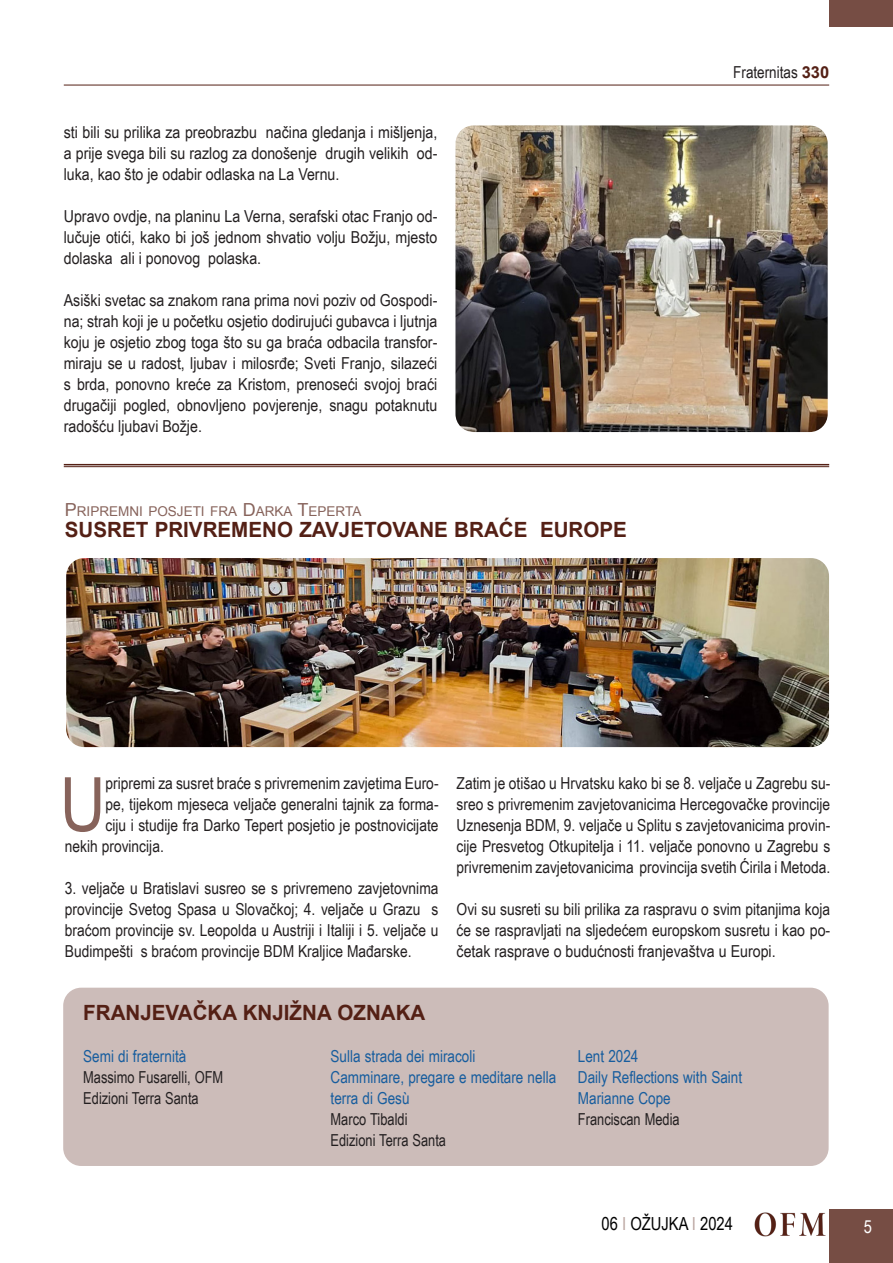
<style>
.page{position:relative;width:893px;height:1263px;background:#fff}
.page>*{position:absolute;margin:0;border:0;box-sizing:border-box;transform-origin:0 0}
.Testo_normal{font:75.15px "Arial Narrow";color:#87635b}
.Titolo{font:700 21px "Arial";color:#542015}
.t1{font:18px "Arial Narrow";color:#000}
.t2{font:18px "Arial Narrow";color:#fff}
.Testo_normal-2{font:16.5px/21px "Arial Narrow";color:#231f20;text-align:justify}
.Testo_normal-3{font:16.5px/21px "Arial Narrow";color:#231f20;text-align:justify;scale:1.05 1}
.Titolo-2{font:16.5px/21px "Arial Narrow";color:#175d9e}
.Titolo-3{font:16.5px "Arial Narrow";color:#231f20;scale:.95 1}
.Titolo_piccolo{font:13.5px "Arial";color:#87635b}
.s1{font-size:18px}
.s2{font-family:"Arial";font-weight:700;color:#542015}
.s3{color:#bba6a1}
</style>
<div class="page">
<div style="left:829px;top:1209px;width:64px;height:54px;background:#764d44"></div>
<hr style="left:64px;top:85px;width:765px;height:1px;background:#542015">
<div style="left:829px;top:0;width:64px;height:27px;background:#764d44"></div>
<img style="left:755px;top:1212px;width:71px;height:24px">
<img style="left:455px;top:125px;width:373px;height:307px">
<hr style="left:64px;top:464px;width:765px;height:1px;background:#542015">
<hr style="left:64px;top:466px;width:765px;height:1px;background:#542015">
<img style="left:66px;top:558px;width:763px;height:189px">
<div style="left:63px;top:988px;width:766px;height:178px;background:#ccbcb9;border-radius:18px"></div>
<p class="Testo_normal-3" style="left:64px;top:121px;width:357px">sti bili su prilika za preobrazbu načina gledanja i mišljenja, a prije svega bili su razlog za donošenje drugih velikih od&shy;luka, kao što je odabir odlaska na La Vernu.</p>
<p class="Testo_normal-3" style="left:64px;top:205px;width:357px">Upravo ovdje, na planinu La Verna, serafski otac Franjo od&shy;lučuje otići, kako bi još jednom shvatio volju Božju, mjesto dolaska ali i ponovog polaska.</p>
<p class="Testo_normal-3" style="left:64px;top:289px;width:357px">Asiški svetac sa znakom rana prima novi poziv od Gospodi&shy;na; strah koji je u početku osjetio dodirujući gubavca i ljutnja koju je osjetio zbog toga što su ga braća odbacila transfor&shy;miraju se u radost, ljubav i milosrđe; Sveti Franjo, silazeći s brda, ponovno kreće za Kristom, prenoseći svojoj braći drugačiji pogled, obnovljeno povjerenje, snagu potaknutu radošću ljubavi Božje.</p>
<p class="Titolo_piccolo" style="left:65px;top:502px;width:298px"><span class="s1">P</span>RIPREMNI POSJETI FRA <span class="s1">D</span>ARKA <span class="s1">T</span>EPERTA</p>
<p class="Titolo" style="left:65px;top:516px;width:564px">SUSRET PRIVREMENO ZAVJETOVANE BRAĆE EUROPE</p>
<p class="Testo_normal-2" style="left:733px;top:61px;width:97px">Fraternitas <span class="s2">330</span></p>
<p class="Testo_normal" style="left:60px;top:749px;width:47px">U</p>
<p class="Testo_normal-2" style="left:105px;top:772px;width:335px">pripremi za susret braće s privremenim zavjetima Euro-</p>
<p class="Testo_normal-2" style="left:105px;top:793px;width:335px">pe, tijekom mjeseca veljače generalni tajnik za forma-</p>
<p class="Testo_normal-2" style="left:105px;top:814px;width:335px">ciju i studije fra Darko Tepert posjetio je postnovicijate</p>
<p class="Testo_normal-2" style="left:65px;top:835px;width:100px">nekih provincija.</p>
<p class="Testo_normal-2" style="left:65px;top:877px;width:375px">3. veljače u Bratislavi susreo se s privremeno zavjetovnima provincije Svetog Spasa u Slovačkoj; 4. veljače u Grazu s braćom provincije sv. Leopolda u Austriji i Italiji i 5. veljače u Budimpešti s braćom provincije BDM Kraljice Mađarske.</p>
<p class="Testo_normal-2" style="left:457px;top:772px;width:375px">Zatim je otišao u Hrvatsku kako bi se 8. veljače u Zagrebu su&shy;sreo s privremenim zavjetovanicima Hercegovačke provincije Uznesenja BDM, 9. veljače u Splitu s zavjetovanicima provin&shy;cije Presvetog Otkupitelja i 11. veljače ponovno u Zagrebu s privremenim zavjetovanicima provincija svetih Ćirila i Metoda.</p>
<p class="Testo_normal-2" style="left:457px;top:898px;width:375px">Ovi su susreti su bili prilika za raspravu o svim pitanjima koja će se raspravljati na sljedećem europskom susretu i kao po&shy;četak rasprave o budućnosti franjevaštva u Europi.</p>
<p class="Titolo" style="left:83px;top:999px;width:344px">FRANJEVAČKA KNJIŽNA OZNAKA</p>
<p class="Titolo-2" style="left:83px;top:1045px;width:105px">Semi di fraternità</p>
<p class="Titolo-3" style="left:83px;top:1065px;width:149px">Massimo Fusarelli, OFM</p>
<p class="Titolo-3" style="left:83px;top:1086px;width:123px">Edizioni Terra Santa</p>
<p class="Titolo-2" style="left:331px;top:1045px;width:146px">Sulla strada dei miracoli</p>
<p class="Titolo-2" style="left:331px;top:1066px;width:227px">Camminare, pregare e meditare nella terra di Gesù</p>
<p class="Titolo-3" style="left:331px;top:1107px;width:83px">Marco Tibaldi</p>
<p class="Titolo-3" style="left:331px;top:1128px;width:123px">Edizioni Terra Santa</p>
<p class="Titolo-2" style="left:578px;top:1045px;width:62px">Lent 2024</p>
<p class="Titolo-2" style="left:578px;top:1066px;width:166px">Daily Reflections with Saint</p>
<p class="Titolo-2" style="left:578px;top:1087px;width:94px">Marianne Cope</p>
<p class="Titolo-3" style="left:578px;top:1107px;width:109px">Franciscan Media</p>
<p class="t1" style="left:602px;top:1210px;width:133px">06 <span class="s3">I</span> OŽUJKA <span class="s3">I</span> 2024</p>
<p class="t2" style="left:864px;top:1213px;width:10px">5</p>
</div>
